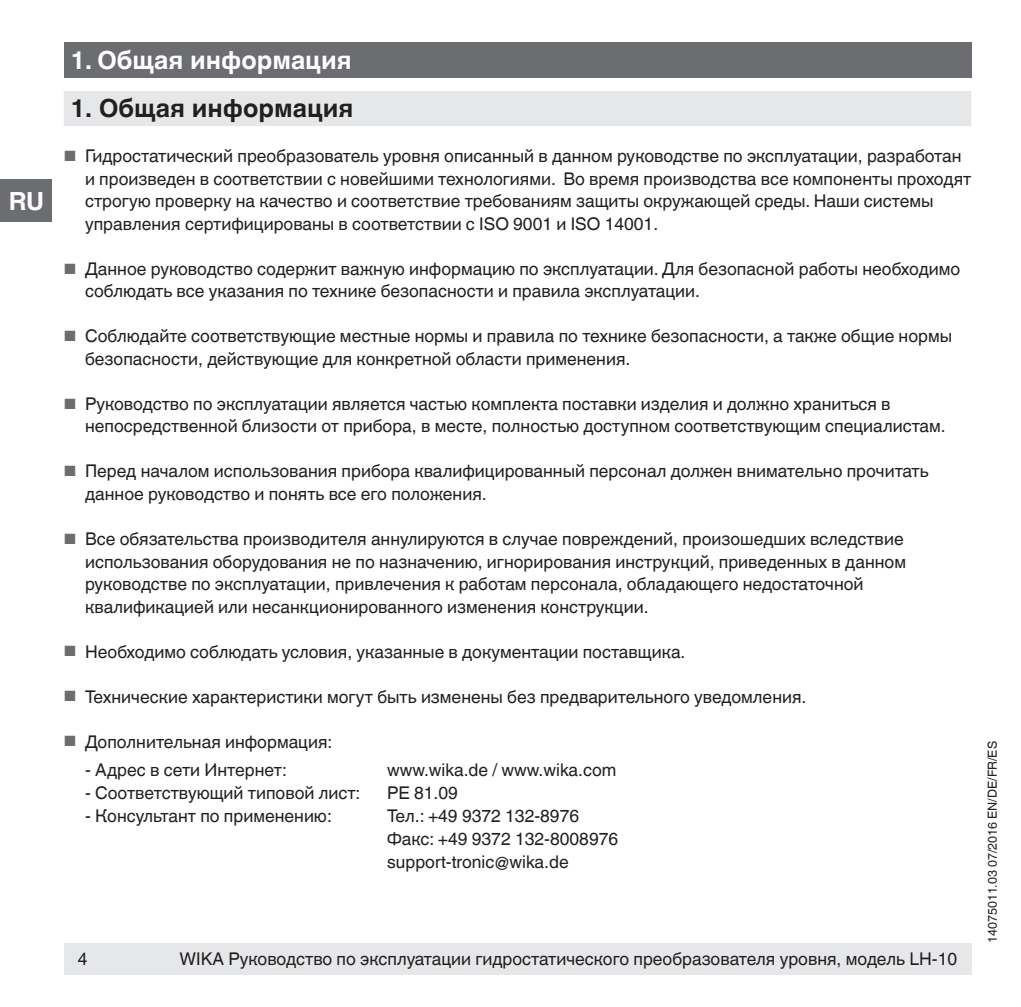
<style>
.page{position:relative;width:1021px;height:1007px;background:#fff}
.page>*{position:absolute;margin:0;border:0;box-sizing:border-box;transform-origin:0 0}
.t1{font:700 25px "Helvetica World";color:#fff}
.t2{font:700 25px "Helvetica World";color:#231f20}
.t3{font:17.5px/22.5px "Helvetica World";color:#231f20}
.t4{font:12.5px "Helvetica World";color:#231f20}
.s1{font-size:14.75px;color:#6c6d70}
</style>
<div class="page">
<div style="left:64px;top:943px;width:907px;height:31px;background:#e6e7e9"></div>
<div style="left:64px;top:43px;width:907px;height:35px;background:#6c6d70"></div>
<div style="left:0;top:179px;width:51px;height:43px;background:#6c6d70"></div>
<div style="left:64px;top:91px;width:907px;height:35px;background:#e6e7e9"></div>
<h1 class="t1" style="left:9px;top:186px;width:37px">RU</h1>
<h1 class="t1" style="left:71px;top:46px;width:282px">1. Общая информация</h1>
<h1 class="t2" style="left:71px;top:94px;width:284px">1. Общая информация</h1>
<p class="t3" style="left:85px;top:145px;width:887px;text-indent:-21px"><span class="s1">■</span> Гидростатический преобразователь уровня описанный в данном руководстве по эксплуатации, разработан и произведен в соответствии с новейшими технологиями. Во время производства все компоненты проходят строгую проверку на качество и соответствие требованиям защиты окружающей среды. Наши системы управления сертифицированы в соответствии с ISO 9001 и ISO 14001.</p>
<p class="t3" style="left:85px;top:257px;width:876px;text-indent:-21px"><span class="s1">■</span> Данное руководство содержит важную информацию по эксплуатации. Для безопасной работы необходимо соблюдать все указания по технике безопасности и правила эксплуатации.</p>
<p class="t3" style="left:85px;top:325px;width:868px;text-indent:-21px"><span class="s1">■</span> Соблюдайте соответствующие местные нормы и правила по технике безопасности, а также общие нормы безопасности, действующие для конкретной области применения.</p>
<p class="t3" style="left:85px;top:392px;width:862px;text-indent:-21px"><span class="s1">■</span> Руководство по эксплуатации является частью комплекта поставки изделия и должно храниться в непосредственной близости от прибора, в месте, полностью доступном соответствующим специалистам.</p>
<p class="t3" style="left:85px;top:460px;width:845px;text-indent:-21px"><span class="s1">■</span> Перед началом использования прибора квалифицированный персонал должен внимательно прочитать данное руководство и понять все его положения.</p>
<p class="t3" style="left:85px;top:527px;width:822px;text-indent:-21px"><span class="s1">■</span> Все обязательства производителя аннулируются в случае повреждений, произошедших вследствие использования оборудования не по назначению, игнорирования инструкций, приведенных в данном руководстве по эксплуатации, привлечения к работам персонала, обладающего недостаточной квалификацией или несанкционированного изменения конструкции.</p>
<p class="t3" style="left:64px;top:640px;width:623px"><span class="s1">■</span> Необходимо соблюдать условия, указанные в документации поставщика.</p>
<p class="t3" style="left:64px;top:685px;width:744px"><span class="s1">■</span> Технические характеристики могут быть изменены без предварительного уведомления.</p>
<p class="t3" style="left:64px;top:730px;width:270px"><span class="s1">■</span> Дополнительная информация:</p>
<p class="t3" style="left:85px;top:758px;width:203px">- Адрес в сети Интернет:</p>
<p class="t3" style="left:387px;top:758px;width:231px">www.wika.de / www.wika.com</p>
<p class="t3" style="left:85px;top:781px;width:277px">- Соответствующий типовой лист:</p>
<p class="t3" style="left:387px;top:781px;width:72px">PE 81.09</p>
<p class="t3" style="left:85px;top:804px;width:248px">- Консультант по применению:</p>
<p class="t3" style="left:387px;top:804px;width:232px;line-height:23.2px">Тел.: +49 9372 132-8976<br>Факс: +49 9372 132-8008976 support-tronic@wika.de</p>
<p class="t3" style="left:78px;top:947px;width:11px">4</p>
<p class="t3" style="left:179px;top:947px;width:779px">WIKA Руководство по эксплуатации гидростатического преобразователя уровня, модель LH-10</p>
<p class="t4" style="left:985px;top:943px;width:203px;rotate:-90deg">14075011.03 07/2016 EN/DE/FR/ES</p>
</div>
